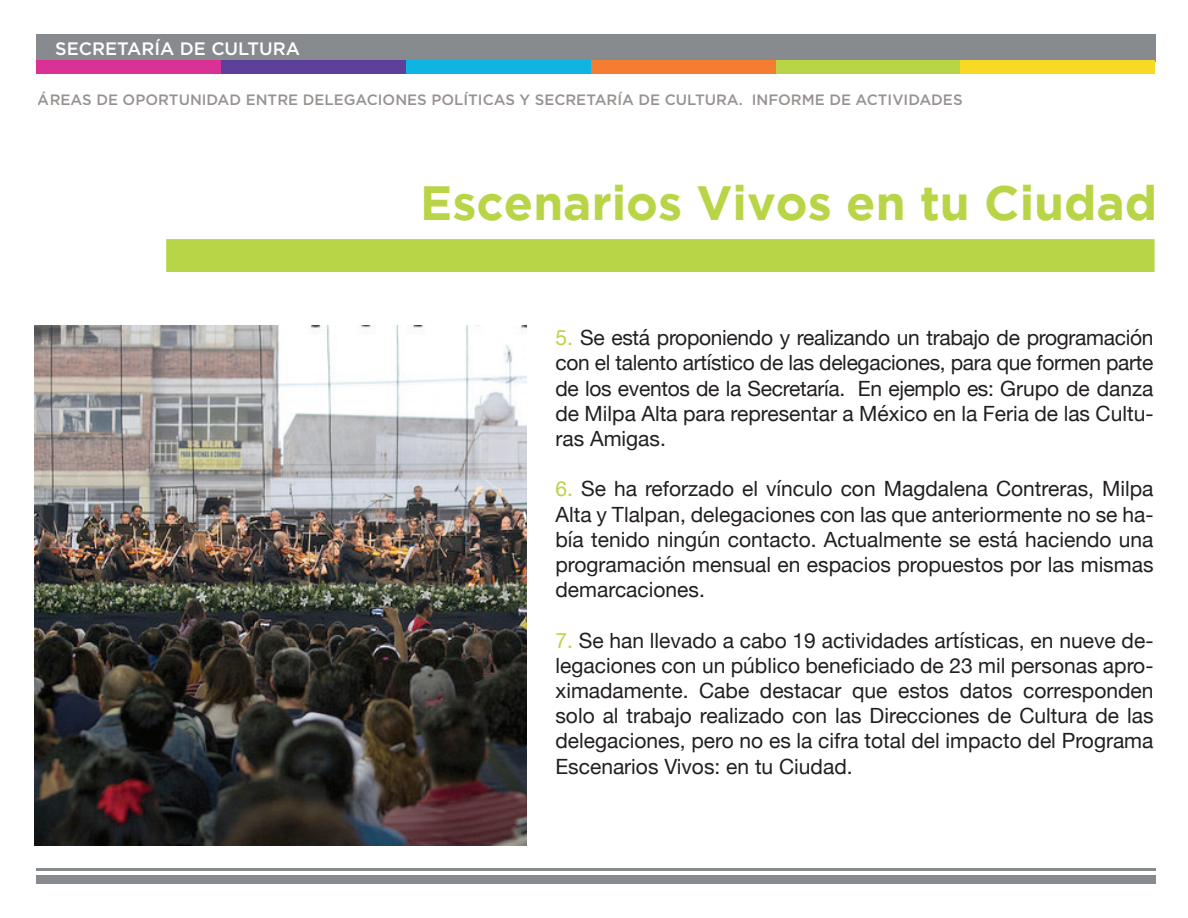
<style>
.page{position:relative;width:1188px;height:918px;background:#fff}
.page>*{position:absolute;margin:0;border:0;box-sizing:border-box;transform-origin:0 0}
.t1{font:700 48px "Gotham";color:#b8d548}
.t2{font:21px/25.2px "Helvetica Neue";color:#231f20;text-align:justify}
.t3{font:500 18px "Gotham";color:#fff}
.t4{font:500 15px "Gotham";color:#524a47}
.s1{color:#b8d548}
</style>
<div class="page">
<div style="left:36px;top:34px;width:1119px;height:27px;background:#878b8f"></div>
<div style="left:775px;top:61px;width:185px;height:13px;background:#b8d548"></div>
<div style="left:221px;top:61px;width:185px;height:13px;background:#5d409a"></div>
<div style="left:960px;top:61px;width:195px;height:13px;background:#f8d926"></div>
<div style="left:36px;top:61px;width:185px;height:13px;background:#d93194"></div>
<div style="left:591px;top:61px;width:184px;height:13px;background:#f47d31"></div>
<div style="left:406px;top:61px;width:185px;height:13px;background:#0eb5e2"></div>
<hr style="left:36px;top:869px;width:1119px;height:2px;background:#878b8f">
<div style="left:36px;top:875px;width:1119px;height:9px;background:#878b8f"></div>
<img style="left:34px;top:325px;width:493px;height:521px">
<div style="left:166px;top:239px;width:989px;height:33px;background:#b8d548;border:2px solid #b8d548"></div>
<p class="t3" style="left:55px;top:37px;width:246px">SECRETARÍA DE CULTURA</p>
<p class="t4" style="left:38px;top:90px;width:926px">ÁREAS DE OPORTUNIDAD ENTRE DELEGACIONES POLÍTICAS Y SECRETARÍA DE CULTURA. INFORME DE ACTIVIDADES</p>
<h1 class="t1" style="left:420px;top:185px;width:738px">Escenarios Vivos en tu Ciudad</h1>
<p class="t2" style="left:555px;top:325px;width:600px"><span class="s1">5.</span> Se está proponiendo y realizando un trabajo de programación con el talento artístico de las delegaciones, para que formen parte de los eventos de la Secretaría. En ejemplo es: Grupo de danza de Milpa Alta para representar a México en la Feria de las Cultu&shy;ras Amigas.</p>
<p class="t2" style="left:555px;top:476px;width:600px"><span class="s1">6.</span> Se ha reforzado el vínculo con Magdalena Contreras, Milpa Alta y Tlalpan, delegaciones con las que anteriormente no se ha&shy;bía tenido ningún contacto. Actualmente se está haciendo una programación mensual en espacios propuestos por las mismas demarcaciones.</p>
<p class="t2" style="left:555px;top:627px;width:600px"><span class="s1">7.</span> Se han llevado a cabo 19 actividades artísticas, en nueve de&shy;legaciones con un público beneficiado de 23 mil personas apro&shy;ximadamente. Cabe destacar que estos datos corresponden solo al trabajo realizado con las Direcciones de Cultura de las delegaciones, pero no es la cifra total del impacto del Programa Escenarios Vivos: en tu Ciudad.</p>
</div>
